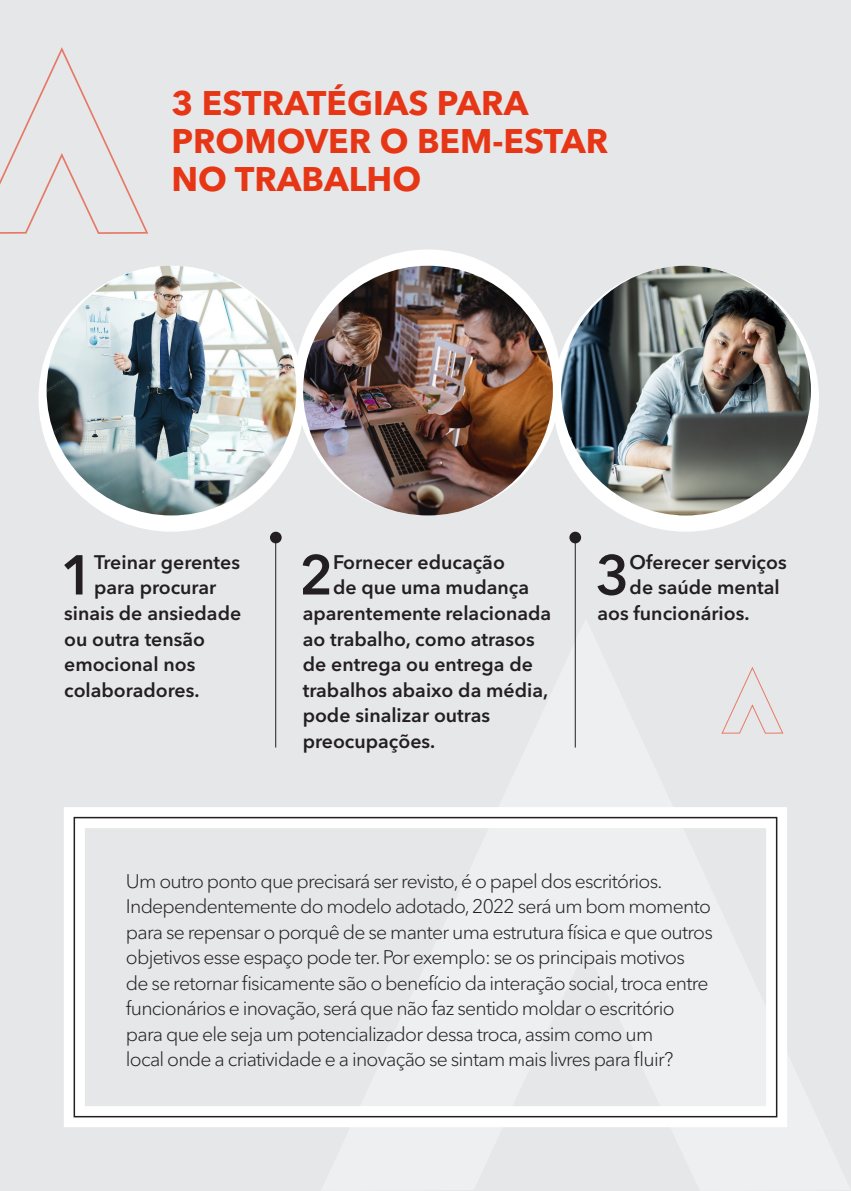
<style>
.page{position:relative;width:851px;height:1191px;background:#fff}
.page>*{position:absolute;margin:0;border:0;box-sizing:border-box;transform-origin:0 0}
.t1{font:600 55.5px "Avenir Next LT Pro";color:#231f20}
.t2{font:700 33.9px/38.1px "Avenir Next LT Pro";color:#e63616}
.t3{font:300 19.5px/25.5px "Avenir Next LT Pro";letter-spacing:-.04em;color:#231f20}
.t4{font:600 19.5px "Avenir Next LT Pro";color:#231f20}
</style>
<div class="page">
<div style="left:0;top:0;width:850px;height:1191px;background:#e6e7e9"></div>
<div style="left:64px;top:807px;width:723px;height:320px;border:21px solid #fff"></div>
<div style="left:74px;top:817px;width:703px;height:300px;border:2px solid #231f20"></div>
<svg style="left:0;top:47px;width:149px;height:187px"></svg>
<svg style="left:721px;top:667px;width:62px;height:67px"></svg>
<hr style="left:275px;top:539px;width:1px;height:208px;background:#231f20">
<hr style="left:574px;top:539px;width:1px;height:208px;background:#231f20">
<div style="left:270px;top:531px;width:11px;height:12px;background:#231f20;border-radius:50%"></div>
<div style="left:569px;top:531px;width:12px;height:12px;background:#231f20;border-radius:50%"></div>
<div style="left:38px;top:266px;width:266px;height:265px;background:#fff;border-radius:50%"></div>
<div style="left:295px;top:249px;width:266px;height:266px;background:#fff;border-radius:50%"></div>
<div style="left:553px;top:266px;width:265px;height:265px;background:#fff;border-radius:50%"></div>
<img style="left:47px;top:266px;width:249px;height:249px;border-radius:125px">
<img style="left:303px;top:266px;width:250px;height:249px;border-radius:125px">
<img style="left:561px;top:266px;width:249px;height:249px;border-radius:125px">
<p class="t2" style="left:171px;top:84px;width:438px">3 ESTRATÉGIAS PARA<br>PROMOVER O BEM-ESTAR<br>NO TRABALHO</p>
<p class="t1" style="left:60px;top:541px;width:35px">1</p>
<p class="t4" style="left:94px;top:550px;width:147px">Treinar gerentes</p>
<p class="t4" style="left:94px;top:576px;width:124px">para procurar</p>
<p class="t4" style="left:64px;top:601px;width:178px">sinais de ansiedade</p>
<p class="t4" style="left:64px;top:627px;width:142px">ou outra tensão</p>
<p class="t4" style="left:64px;top:652px;width:133px">emocional nos</p>
<p class="t4" style="left:64px;top:678px;width:137px">colaboradores.</p>
<p class="t1" style="left:299px;top:541px;width:35px">2</p>
<p class="t4" style="left:333px;top:550px;width:173px">Fornecer educação</p>
<p class="t4" style="left:333px;top:576px;width:197px">de que uma mudança</p>
<p class="t4" style="left:303px;top:601px;width:250px">aparentemente relacionada</p>
<p class="t4" style="left:303px;top:627px;width:233px">ao trabalho, como atrasos</p>
<p class="t4" style="left:303px;top:652px;width:232px">de entrega ou entrega de</p>
<p class="t4" style="left:303px;top:678px;width:247px">trabalhos abaixo da média,</p>
<p class="t4" style="left:303px;top:703px;width:189px">pode sinalizar outras</p>
<p class="t4" style="left:303px;top:729px;width:134px">preocupações.</p>
<p class="t1" style="left:595px;top:541px;width:35px">3</p>
<p class="t4" style="left:629px;top:550px;width:158px">Oferecer serviços</p>
<p class="t4" style="left:629px;top:576px;width:152px">de saúde mental</p>
<p class="t4" style="left:597px;top:601px;width:153px">aos funcionários.</p>
<p class="t3" style="left:126px;top:868px;width:588px">Um outro ponto que precisará ser revisto, é o papel dos escritórios.<br>Independentemente do modelo adotado, 2022 será um bom momento para se repensar o porquê de se manter uma estrutura física e que outros objetivos esse espaço pode ter. Por exemplo: se os principais motivos<br>de se retornar fisicamente são o benefício da interação social, troca entre funcionários e inovação, será que não faz sentido moldar o escritório para que ele seja um potencializador dessa troca, assim como um<br>local onde a criatividade e a inovação se sintam mais livres para fluir?</p>
</div>
